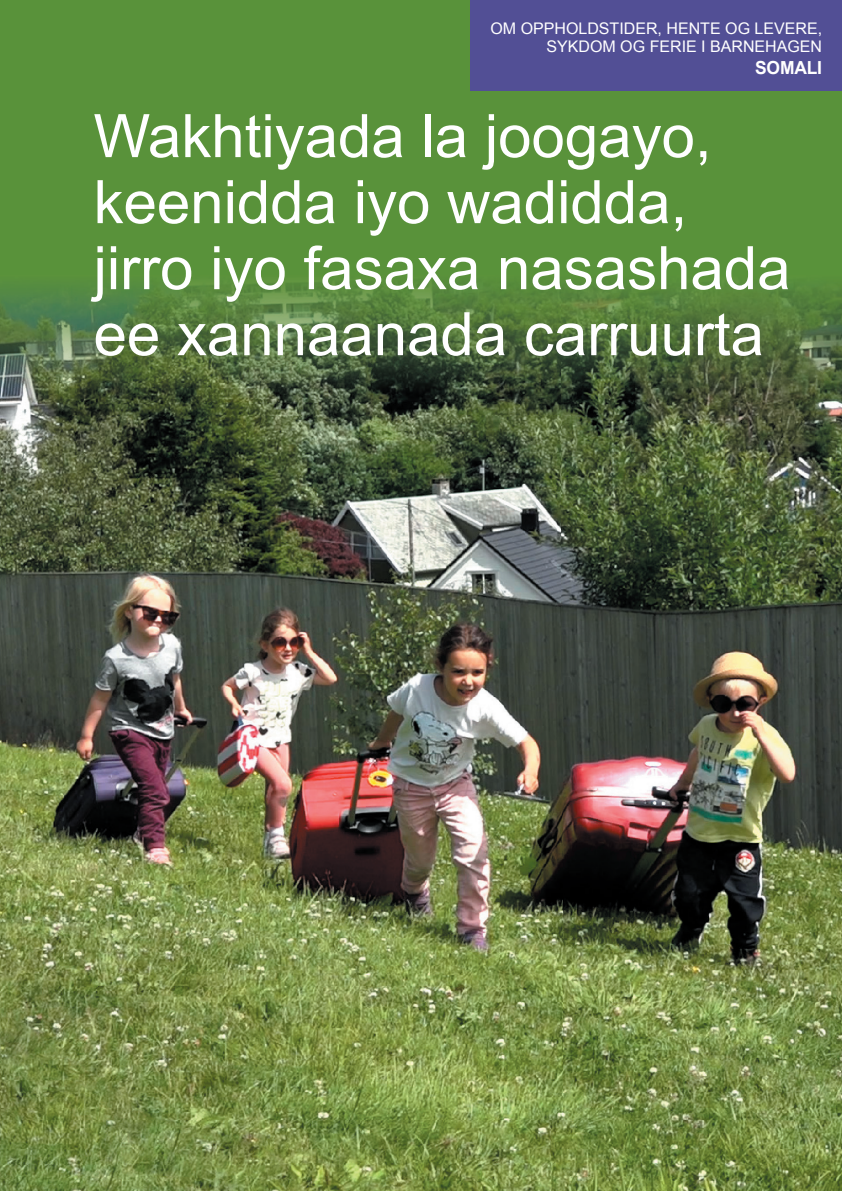
<style>
.page{position:relative;width:842px;height:1191px;background:#59923a}
.page>*{position:absolute;margin:0;border:0;box-sizing:border-box;transform-origin:0 0}
.t1{font:60px/66px "Arial";color:#fff}
.t2{font:700 18px "Arial";letter-spacing:-.01em;color:#fff}
.t3{font:16px/18px "Arial";color:#fff;text-align:right}
</style>
<div class="page">
<img style="left:0;top:282px;width:842px;height:909px">
<div style="left:471px;top:0;width:371px;height:91px;background:#524f95"></div>
<p class="t3" style="left:490px;top:19px;width:333px">OM OPPHOLDSTIDER, HENTE OG LEVERE,<br>SYKDOM OG FERIE I BARNEHAGEN</p>
<p class="t2" style="left:755px;top:56px;width:69px">SOMALI</p>
<p class="t1" style="left:94px;top:104px;width:698px">Wakhtiyada la joogayo, keenidda iyo wadidda, jirro iyo fasaxa nasashada ee xannaanada carruurta</p>
</div>
